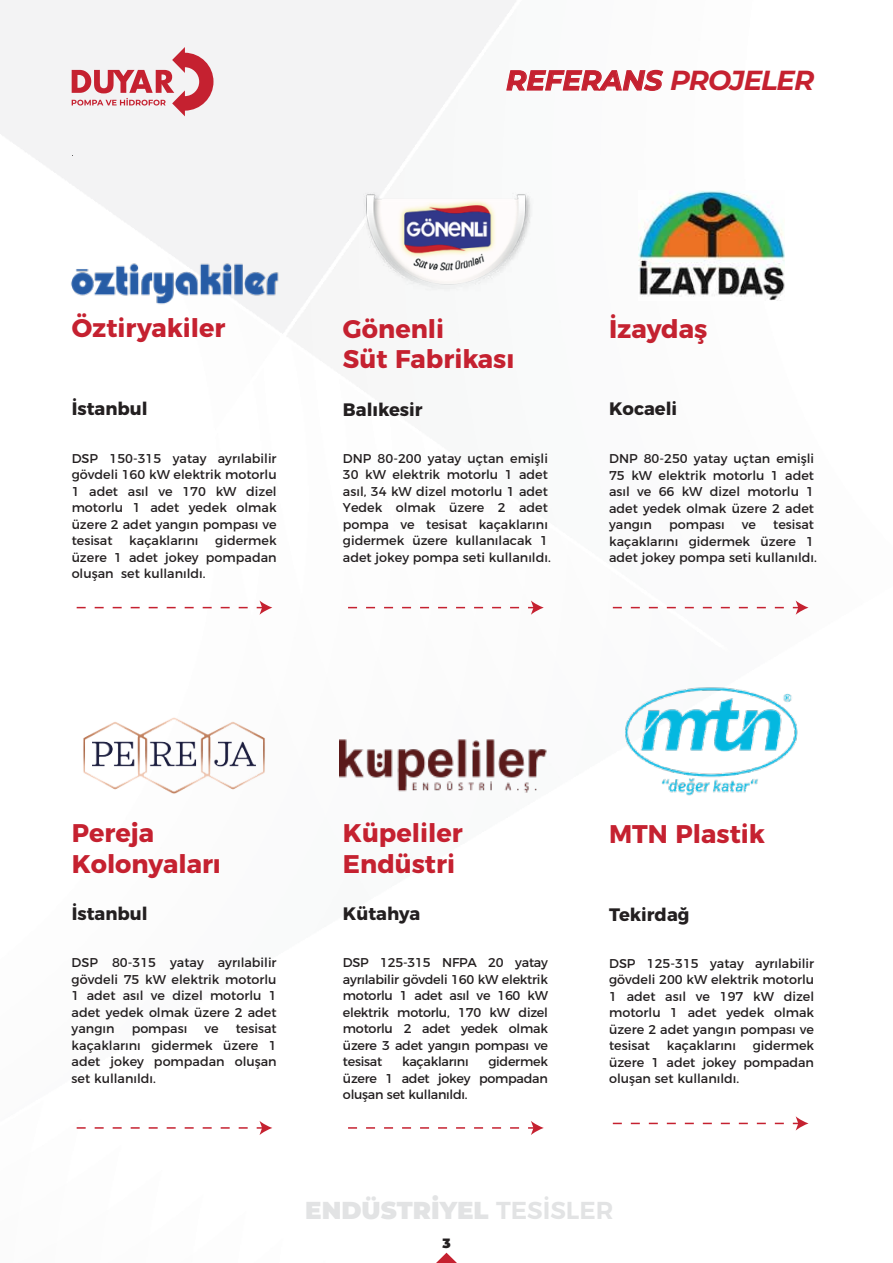
<style>
.page{position:relative;width:893px;height:1263px;background:#fff}
.page>*{position:absolute;margin:0;border:0;box-sizing:border-box;transform-origin:0 0}
.t1{font:italic 700 27.6px "Montserrat";letter-spacing:-.02em;color:#c52130}
.t2{font:700 25.5px/30.6px "Montserrat";color:#c52130}
.t3{font:700 25.5px "Montserrat";color:#c42230}
.t4{font:900 24.45px "Montserrat";color:#e2e3e4}
.t5{font:700 18px "Montserrat";color:#231f20}
.t6{font:900 13.5px "Montserrat";color:#231f20}
.t7{font:12.75px/16.5px "Montserrat";color:#231f20;text-align:justify}
.t8{font:12.75px "Montserrat";letter-spacing:-.02em;color:#231f20}
.s1{font-weight:600}
</style>
<div class="page">
<img style="left:0;top:0;width:809px;height:1253px">
<svg style="left:506px;top:69px;width:158px;height:22px"></svg>
<svg style="left:436px;top:1253px;width:21px;height:10px"></svg>
<svg style="left:77px;top:1121px;width:195px;height:14px"></svg>
<svg style="left:348px;top:1121px;width:196px;height:14px"></svg>
<svg style="left:613px;top:1116px;width:195px;height:14px"></svg>
<svg style="left:348px;top:600px;width:196px;height:15px"></svg>
<svg style="left:613px;top:600px;width:195px;height:15px"></svg>
<svg style="left:77px;top:600px;width:195px;height:15px"></svg>
<img style="left:340px;top:739px;width:208px;height:54px">
<img style="left:58px;top:246px;width:238px;height:78px">
<img style="left:364px;top:192px;width:169px;height:105px">
<img style="left:638px;top:190px;width:147px;height:111px">
<img style="left:622px;top:682px;width:180px;height:117px">
<svg style="left:72px;top:47px;width:141px;height:69px"></svg>
<img style="left:79px;top:695px;width:191px;height:121px">
<h1 class="t1" style="left:506px;top:60px;width:310px">REFERANS PROJELER</h1>
<h2 class="t2" style="left:72px;top:311px;width:155px">Öztiryakiler</h2>
<h2 class="t3" style="left:609px;top:308px;width:100px">İzaydaş</h2>
<h2 class="t2" style="left:343px;top:311px;width:173px">Gönenli<br>Süt Fabrikası</h2>
<h3 class="t5" style="left:72px;top:394px;width:77px">İstanbul</h3>
<p class="t7" style="left:72px;top:449px;width:206px">DSP 150-315 yatay ayrılabilir gövdeli 160 kW elektrik motorlu 1 adet asıl ve 170 kW dizel motorlu 1 adet yedek olmak üzere 2 adet yangın pompası ve tesisat</p>
<p class="t7" style="left:72px;top:531px;width:206px;text-indent:144px">gidermek üzere 1 adet jokey pompadan oluşan set kullanıldı.</p>
<p class="t7" style="left:129px;top:531px;width:71px">kaçaklarını</p>
<h3 class="t5" style="left:343px;top:394px;width:81px">Balıkesir</h3>
<p class="t7" style="left:343px;top:449px;width:209px;text-align:left">DNP 80-200 yatay uçtan emişli<br>30 kW elektrik motorlu 1 adet asıl, 34 kW dizel motorlu 1 adet<br>Yedek olmak üzere 2 adet pompa ve tesisat kaçaklarını gidermek üzere kullanılacak 1 adet jokey pompa seti kullanıldı.</p>
<h3 class="t5" style="left:609px;top:394px;width:70px">Kocaeli</h3>
<p class="t7" style="left:609px;top:449px;width:206px">DNP 80-250 yatay uçtan emişli 75 kW elektrik motorlu 1 adet asıl ve 66 kW dizel motorlu 1 adet yedek olmak üzere 2 adet yangın</p>
<p class="t7" style="left:609px;top:515px;width:209px;text-align:left;text-indent:164px">tesisat kaçaklarını gidermek üzere 1 adet jokey pompa seti kullanıldı.</p>
<p class="t7" style="left:669px;top:515px;width:57px">pompası</p>
<p class="t7" style="left:742px;top:515px;width:16px">ve</p>
<h2 class="t2" style="left:72px;top:816px;width:151px">Pereja<br>Kolonyaları</h2>
<h3 class="t5" style="left:72px;top:899px;width:77px">İstanbul</h3>
<p class="t7" style="left:72px;top:953px;width:206px">DSP 80-315 yatay ayrılabilir gövdeli 75 kW elektrik motorlu 1 adet asıl ve dizel motorlu 1 adet yedek olmak üzere 2 adet yangın</p>
<p class="t7" style="left:72px;top:1019px;width:206px;text-indent:164px">tesisat kaçaklarını gidermek üzere 1 adet jokey pompadan oluşan set kullanıldı.</p>
<p class="t7" style="left:132px;top:1019px;width:57px">pompası</p>
<p class="t7" style="left:204px;top:1019px;width:16px">ve</p>
<h2 class="t2" style="left:343px;top:816px;width:121px">Küpeliler<br>Endüstri</h2>
<h3 class="t5" style="left:343px;top:899px;width:79px">Kütahya</h3>
<p class="t7" style="left:343px;top:953px;width:206px">DSP 125-315 NFPA 20 yatay ayrılabilir gövdeli 160 kW elektrik motorlu 1 adet asıl ve 160 kW elektrik motorlu, 170 kW dizel motorlu 2 adet yedek olmak üzere 3 adet yangın pompası ve tesisat</p>
<p class="t7" style="left:343px;top:1052px;width:206px;text-indent:145px">gidermek üzere 1 adet jokey pompadan oluşan set kullanıldı.</p>
<p class="t8" style="left:402px;top:1051px;width:68px">kaçaklarını</p>
<h2 class="t2" style="left:609px;top:816px;width:157px">MTN Plastik</h2>
<h3 class="t5" style="left:609px;top:899px;width:82px">Tekirdağ</h3>
<p class="t7" style="left:609px;top:954px;width:206px">DSP 125-315 yatay ayrılabilir gövdeli 200 kW elektrik motorlu 1 adet asıl ve 197 kW dizel motorlu 1 adet yedek olmak üzere 2 adet yangın pompası ve tesisat</p>
<p class="t7" style="left:609px;top:1036px;width:206px;text-indent:144px">gidermek üzere 1 adet jokey pompadan oluşan set kullanıldı.</p>
<p class="t7" style="left:667px;top:1036px;width:71px">kaçaklarını</p>
<h3 class="t4" style="left:305px;top:1192px;width:310px">ENDÜSTRİYEL <span class="s1">TESİSLER</span></h3>
<p class="t6" style="left:442px;top:1233px;width:10px">3</p>
</div>
